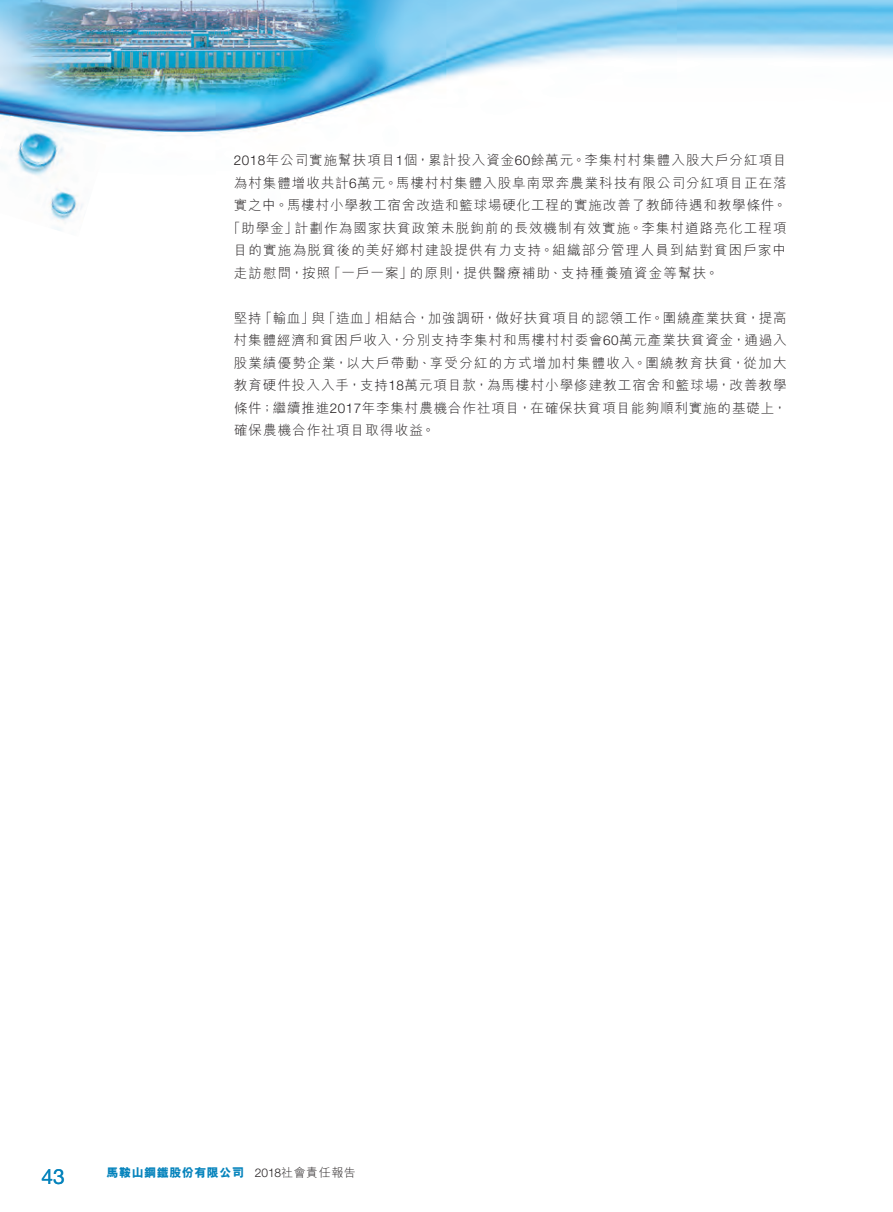
<style>
.page{position:relative;width:893px;height:1212px;background:#fff}
.page>*{position:absolute;margin:0;border:0;box-sizing:border-box;transform-origin:0 0}
.t1{font:21px "Helvetica Neue LT Std";color:#0583bc}
.Body_Text{font:300 13.5px/22.5px "M Hei HK";letter-spacing:.075em;color:#231f20;text-align:right}
.t2{font:800 12px "M Hei HK";letter-spacing:.045em;color:#0583bc}
.t3{font:300 12px "M Hei HK";letter-spacing:.045em;color:#231f20}
.s1{font-family:"Helvetica Neue LT Std"}
</style>
<div class="page">
<img style="left:0;top:0;width:893px;height:136px">
<img style="left:0;top:116px;width:106px;height:115px">
<p class="Body_Text" style="left:234px;top:149px;width:554px"><span class="s1">2018</span>年公司實施幫扶項目 個<span class="s1">1</span> ，累計投入資金<span class="s1">60</span>餘萬元。李集村村集體入股大戶分紅項目為村集體增收共計<span class="s1">6</span>萬元。馬樓村村集體入股阜南眾奔農業科技有限公司分紅項目正在落實之中。馬樓村小學教工宿舍改造和籃球場硬化工程的實施改善了教師待遇和教學條件。計劃作為國家扶貧政策未脫鉤前的長效機制有效實施。李集村道路亮化工程項</p>
<p class="Body_Text" style="left:227px;top:216px;width:72px">「助學金」</p>
<p class="Body_Text" style="left:234px;top:239px;width:554px">目的實施為脫貧後的美好鄉村建設提供有力支持。組織部分管理人員到結對貧困戶家中</p>
<p class="Body_Text" style="left:410px;top:261px;width:310px">的原則，提供醫療補助、支持種養殖資金等幫扶。</p>
<p class="Body_Text" style="left:234px;top:261px;width:98px">走訪慰問，按照</p>
<p class="Body_Text" style="left:327px;top:261px;width:87px">「一戶一案」</p>
<p class="Body_Text" style="left:375px;top:306px;width:413px">相結合，加強調研，做好扶貧項目的認領工作。圍繞產業扶貧，提高</p>
<p class="Body_Text" style="left:259px;top:306px;width:57px">「輸血」</p>
<p class="Body_Text" style="left:322px;top:306px;width:57px">「造血」</p>
<p class="Body_Text" style="left:311px;top:306px;width:15px">與</p>
<p class="Body_Text" style="left:234px;top:306px;width:554px;text-align:left">堅持<br>村集體經濟和貧困戶收入，分別支持李集村和馬樓村村委會<span class="s1">60</span>萬元產業扶貧資金，通過入股業績優勢企業，以大戶帶動、享受分紅的方式增加村集體收入。圍繞教育扶貧，從加大教育硬件投入入手，支持<span class="s1">18</span>萬元項目款，為馬樓村小學修建教工宿舍和籃球場，改善教學條件；繼續推進<span class="s1">2017</span>年李集村農機合作社項目，在確保扶貧項目能夠順利實施的基礎上，確保農機合作社項目取得收益。</p>
<h1 class="t1" style="left:41px;top:1164px;width:25px">43</h1>
<p class="t3" style="left:255px;top:1166px;width:103px"><span class="s1">2018</span>社會責任報告</p>
<p class="t2" style="left:107px;top:1167px;width:139px">馬鞍山鋼鐵股份有限公司</p>
</div>
